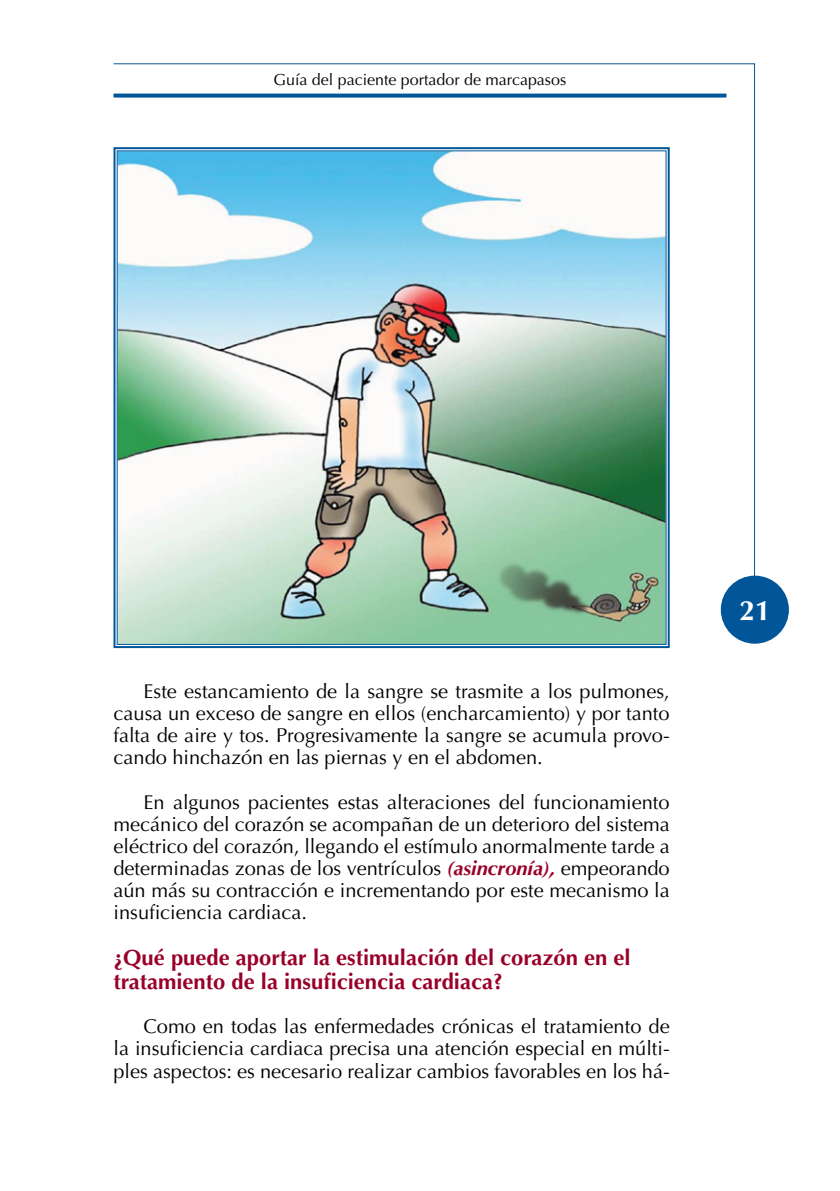
<style>
.page{position:relative;width:840px;height:1191px;background:#fff}
.page>*{position:absolute;margin:0;border:0;box-sizing:border-box;transform-origin:0 0}
.t1{font:700 28px "Optima LT Std";color:#fff}
.GENERAL-NIVEL-3{font:700 22px/24px "Optima LT Std";color:#990029}
.GENERAL-PARRAFO-1{font:20px/22px "Optima LT Std";color:#000;text-align:justify}
.t2{font:16px "Optima LT Std";color:#000}
.s1{font-weight:700;font-style:italic;color:#990029}
</style>
<div class="page">
<div style="left:720px;top:575px;width:68px;height:68px;background:#005698;border-radius:50%"></div>
<svg style="left:113px;top:63px;width:641px;height:541px"></svg>
<svg style="left:113px;top:94px;width:613px;height:4px;background:#1a67a2"></svg>
<img style="left:113px;top:146px;width:557px;height:503px">
<p class="t2" style="left:273px;top:70px;width:294px">Guía del paciente portador de marcapasos</p>
<p class="GENERAL-PARRAFO-1" style="left:113px;top:680px;width:557px;text-indent:30px">Este estancamiento de la sangre se trasmite a los pulmones, causa un exceso de sangre en ellos (encharcamiento) y por tanto falta de aire y tos. Progresivamente la sangre se acumula provo&shy;cando hinchazón en las piernas y en el abdomen.</p>
<p class="GENERAL-PARRAFO-1" style="left:113px;top:791px;width:557px;text-indent:30px">En algunos pacientes estas alteraciones del funcionamiento mecánico del corazón se acompañan de un deterioro del sistema eléctrico del corazón, llegando el estímulo anormalmente tarde a determinadas zonas de los ventrículos <span class="s1">(asincronía),</span> empeorando aún más su contracción e incrementando por este mecanismo la insuficiencia cardiaca.</p>
<p class="GENERAL-NIVEL-3" style="left:113px;top:946px;width:518px">¿Qué puede aportar la estimulación del corazón en el tratamiento de la insuficiencia cardiaca?</p>
<p class="GENERAL-PARRAFO-1" style="left:113px;top:1016px;width:557px;text-indent:30px">Como en todas las enfermedades crónicas el tratamiento de la insuficiencia cardiaca precisa una atención especial en múlti&shy;ples aspectos: es necesario realizar cambios favorables en los há-</p>
<h1 class="t1" style="left:739px;top:594px;width:33px">21</h1>
</div>
